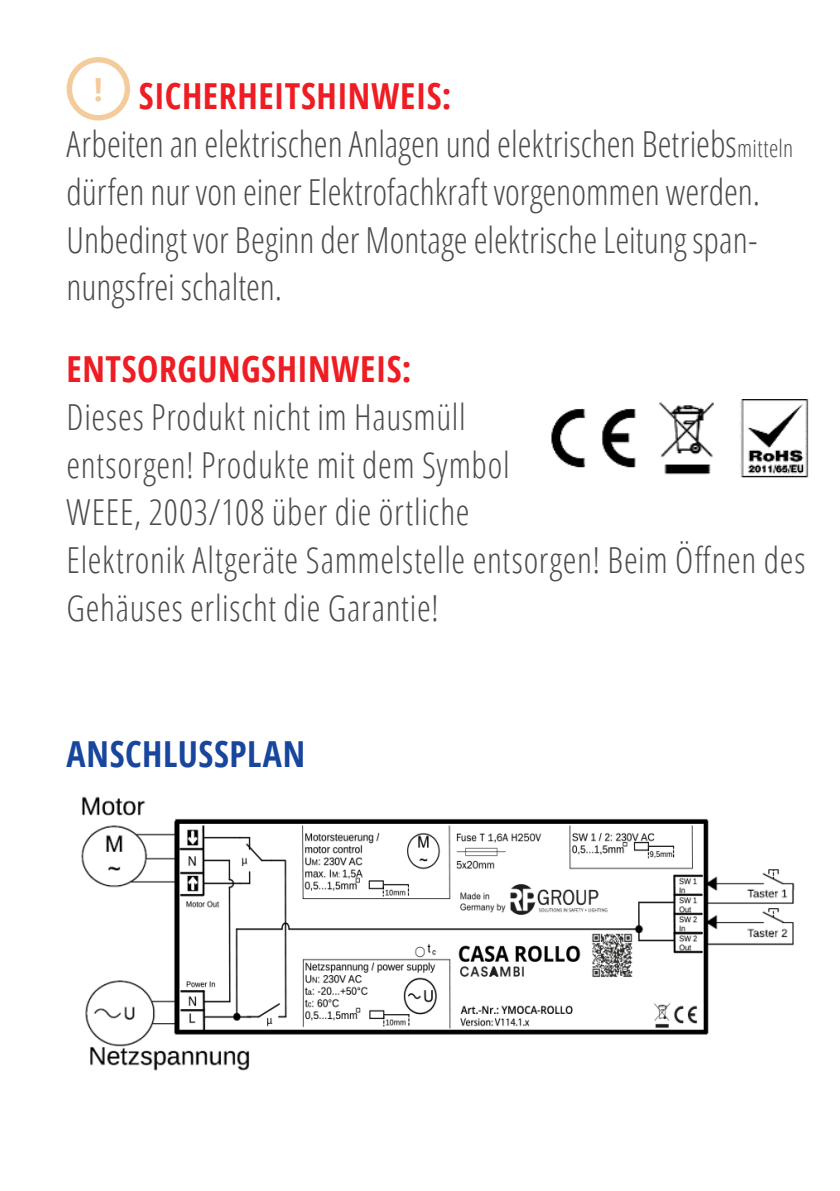
<style>
.page{position:relative;width:840px;height:1191px;background:#fff}
.page>*{position:absolute;margin:0;border:0;box-sizing:border-box;transform-origin:0 0}
.t1{font:300 36px/47.6px "Open Sans Condensed";letter-spacing:.015em;color:#4b4c4d}
.t2{font:700 condensed 36px "Open Sans";letter-spacing:.015em;color:#ee1d23}
.t3{font:700 condensed 36px "Open Sans";letter-spacing:.015em;color:#18469d}
.s1{font-size:24px}
</style>
<div class="page">
<img style="left:551px;top:399px;width:258px;height:79px">
<div style="left:67px;top:57px;width:63px;height:63px;border:5px solid #f4cc9b;border-radius:50%"></div>
<img style="left:81px;top:796px;width:714px;height:275px">
<p class="t2" style="left:94px;top:71px;width:359px"><sup>!</sup> SICHERHEITSHINWEIS:</p>
<p class="t1" style="left:67px;top:119px;width:727px">Arbeiten an elektrischen Anlagen und elektrischen Betriebs<span class="s1">mitteln </span>dürfen nur von einer Elektrofachkraft vorgenommen werden.<br>Unbedingt vor Beginn der Montage elektrische Leitung span&shy;nungsfrei schalten.</p>
<p class="t2" style="left:67px;top:344px;width:346px">ENTSORGUNGSHINWEIS:</p>
<p class="t1" style="left:67px;top:392px;width:740px">Dieses Produkt nicht im Hausmüll<br>entsorgen! Produkte mit dem Symbol<br>WEEE, 2003/108 über die örtliche<br>Elektronik Altgeräte Sammelstelle entsorgen! Beim Öffnen des Gehäuses erlischt die Garantie!</p>
<p class="t3" style="left:67px;top:729px;width:240px">ANSCHLUSSPLAN</p>
</div>
